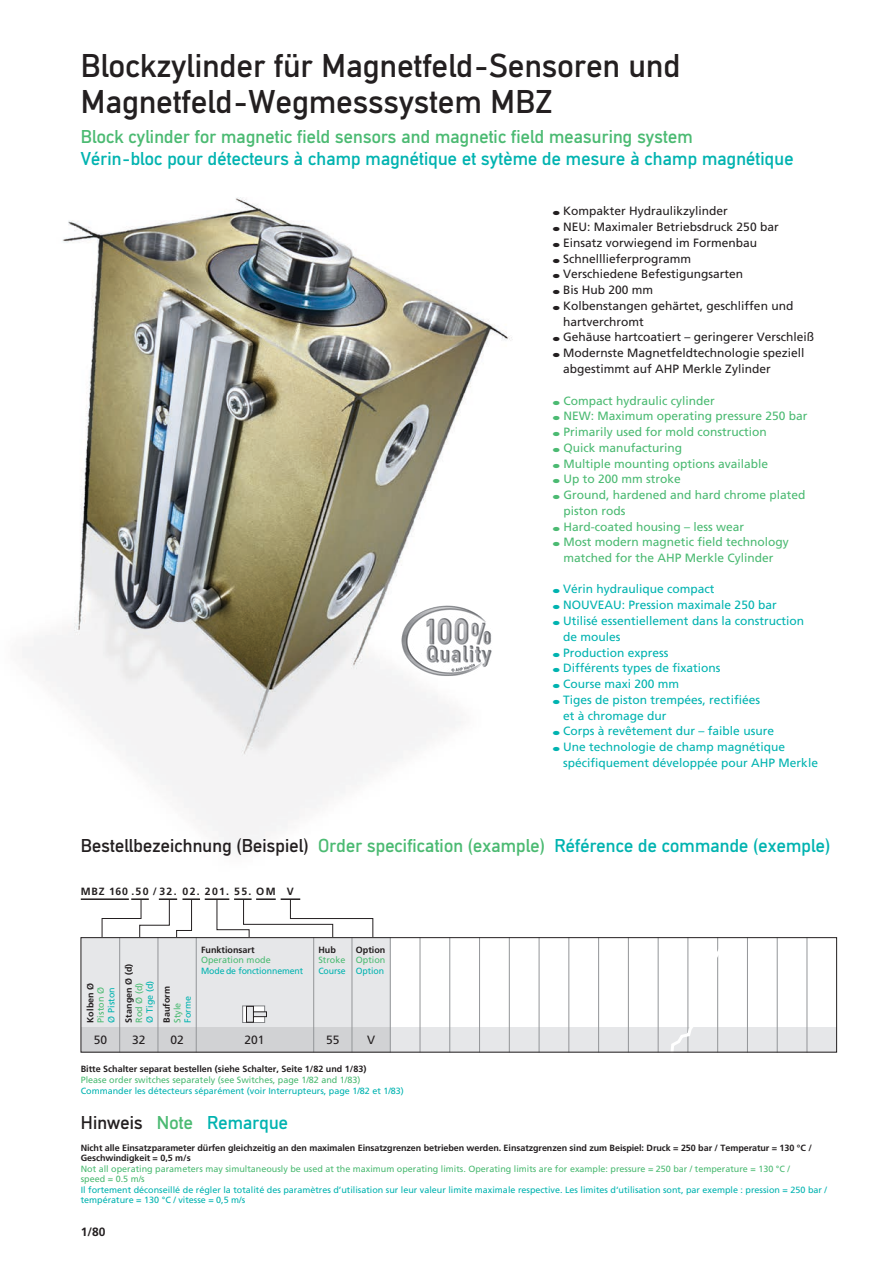
<style>
.page{position:relative;width:893px;height:1263px;background:#fff}
.page>*{position:absolute;margin:0;border:0;box-sizing:border-box;transform-origin:0 0}
.t1{font:34.5px/36px "DIN Mittel EFEL";letter-spacing:.01em;color:#231f20}
.t2{font:19.5px "DIN Mittel EFEL";letter-spacing:.01em;color:#00b3b0}
.t3{font:19.5px "DIN Mittel EFEL";letter-spacing:.01em;color:#231f20}
.t4{font:19.5px "DIN Mittel EFEL";letter-spacing:.01em;color:#4bba72}
.t5{font:12px/15.8px "Frutiger LT Pro";color:#231f20}
.t6{font:12px/15.8px "Frutiger LT Pro";color:#00b3b0}
.t7{font:12px/15.8px "Frutiger LT Pro";color:#4bba72}
.t8{font:700 12px "Frutiger LT Pro";color:#231f20}
.t9{font:700 10.5px "Frutiger LT Pro";letter-spacing:.125em;color:#231f20}
.t10{font:9px/10.5px "Frutiger LT Pro";color:#00b3b0}
.t11{font:700 9px/10.5px "Frutiger LT Pro";letter-spacing:-.01em;color:#231f20}
.t12{font:9px/10.5px "Frutiger LT Pro";color:#4bba72}
.s1{color:#4bba72}
.s2{color:#00b3b0}
.s3{color:#231f20}
</style>
<div class="page">
<img style="left:22px;top:197px;width:491px;height:652px">
<div style="left:400px;top:605px;width:98px;height:75px;background:#fff;border-radius:50%"></div>
<img style="left:400px;top:605px;width:92px;height:71px">
<div style="left:391px;top:1027px;width:445px;height:25px;background:#e6e7e9"></div>
<div style="left:81px;top:1027px;width:309px;height:25px;background:#d1d2d4"></div>
<hr style="left:81px;top:898px;width:48px;height:2px;background:#231f20">
<hr style="left:205px;top:898px;width:24px;height:2px;background:#231f20">
<svg style="left:102px;top:898px;width:98px;height:39px"></svg>
<svg style="left:217px;top:898px;width:156px;height:39px"></svg>
<div style="left:81px;top:937px;width:310px;height:90px;background:#e6e7e9"></div>
<hr style="left:119px;top:937px;width:1px;height:115px;background:#939598">
<hr style="left:158px;top:937px;width:1px;height:115px;background:#939598">
<hr style="left:196px;top:937px;width:1px;height:115px;background:#939598">
<svg style="left:242px;top:1006px;width:25px;height:17px"></svg>
<hr style="left:313px;top:937px;width:1px;height:115px;background:#939598">
<hr style="left:352px;top:937px;width:1px;height:115px;background:#939598">
<hr style="left:390px;top:937px;width:1px;height:115px;background:#939598">
<hr style="left:420px;top:937px;width:1px;height:115px;background:#939598">
<hr style="left:449px;top:937px;width:1px;height:115px;background:#939598">
<hr style="left:479px;top:937px;width:1px;height:115px;background:#939598">
<hr style="left:509px;top:937px;width:1px;height:115px;background:#939598">
<hr style="left:539px;top:937px;width:1px;height:115px;background:#939598">
<hr style="left:568px;top:937px;width:1px;height:115px;background:#939598">
<hr style="left:598px;top:937px;width:1px;height:115px;background:#939598">
<hr style="left:628px;top:937px;width:1px;height:115px;background:#939598">
<hr style="left:658px;top:937px;width:1px;height:115px;background:#939598">
<hr style="left:747px;top:937px;width:1px;height:115px;background:#939598">
<hr style="left:777px;top:937px;width:1px;height:115px;background:#939598">
<hr style="left:807px;top:937px;width:1px;height:115px;background:#939598">
<svg style="left:669px;top:939px;width:66px;height:114px"></svg>
<div style="left:81px;top:937px;width:756px;height:115px;border:1px solid #231f20"></div>
<h1 class="t1" style="left:81px;top:48px;width:601px">Blockzylinder für Magnetfeld-Sensoren und<br>Magnetfeld-Wegmesssystem MBZ</h1>
<h2 class="t4" style="left:81px;top:125px;width:613px">Block cylinder for magnetic field sensors and magnetic field measuring system</h2>
<h2 class="t2" style="left:81px;top:148px;width:714px">Vérin-bloc pour détecteurs à champ magnétique et sytème de mesure à champ magnétique</h2>
<p class="t5" style="left:553px;top:203px;width:177px">● Kompakter Hydraulikzylinder</p>
<p class="t5" style="left:553px;top:219px;width:227px">● NEU: Maximaler Betriebsdruck 250 bar</p>
<p class="t5" style="left:553px;top:235px;width:206px">● Einsatz vorwiegend im Formenbau</p>
<p class="t5" style="left:553px;top:251px;width:140px">● Schnelllieferprogramm</p>
<p class="t5" style="left:553px;top:266px;width:192px">● Verschiedene Befestigungsarten</p>
<p class="t5" style="left:553px;top:282px;width:102px">● Bis Hub 200 mm</p>
<p class="t5" style="left:563px;top:298px;width:232px;text-indent:-10px">● Kolbenstangen gehärtet, geschliffen und hartverchromt</p>
<p class="t5" style="left:553px;top:329px;width:263px">● Gehäuse hartcoatiert – geringerer Verschleiß</p>
<p class="t5" style="left:563px;top:345px;width:243px;text-indent:-10px">● Modernste Magnetfeldtechnologie speziell abgestimmt auf AHP Merkle Zylinder</p>
<p class="t7" style="left:553px;top:393px;width:163px">● Compact hydraulic cylinder</p>
<p class="t7" style="left:553px;top:408px;width:256px">● NEW: Maximum operating pressure 250 bar</p>
<p class="t7" style="left:553px;top:424px;width:215px">● Primarily used for mold construction</p>
<p class="t7" style="left:553px;top:440px;width:131px">● Quick manufacturing</p>
<p class="t7" style="left:553px;top:456px;width:217px">● Multiple mounting options available</p>
<p class="t7" style="left:553px;top:471px;width:129px">● Up to 200 mm stroke</p>
<p class="t7" style="left:563px;top:487px;width:244px;text-indent:-10px">● Ground, hardened and hard chrome plated piston rods</p>
<p class="t7" style="left:553px;top:519px;width:193px">● Hard-coated housing – less wear</p>
<p class="t7" style="left:553px;top:534px;width:237px;text-align:center">● Most modern magnetic field technology matched for the AHP Merkle Cylinder</p>
<p class="t6" style="left:553px;top:581px;width:163px">● Vérin hydraulique compact</p>
<p class="t6" style="left:553px;top:597px;width:225px">● NOUVEAU: Pression maximale 250 bar</p>
<p class="t6" style="left:563px;top:613px;width:242px;text-indent:-10px">● Utilisé essentiellement dans la construction de moules</p>
<p class="t6" style="left:553px;top:644px;width:117px">● Production express</p>
<p class="t6" style="left:553px;top:660px;width:169px">● Différents types de fixations</p>
<p class="t6" style="left:553px;top:676px;width:128px">● Course maxi 200 mm</p>
<p class="t6" style="left:563px;top:692px;width:198px;text-indent:-10px">● Tiges de piston trempées, rectifiées et à chromage dur</p>
<p class="t6" style="left:553px;top:723px;width:223px">● Corps à revêtement dur – faible usure</p>
<p class="t6" style="left:563px;top:739px;width:256px;text-indent:-10px">● Une technologie de champ magnétique spécifiquement développée pour AHP Merkle</p>
<h2 class="t3" style="left:81px;top:835px;width:751px">Bestellbezeichnung (Beispiel) <span class="s1">Order specification (example)</span> <span class="s2">Référence de commande (exemple)</span></h2>
<p class="t9" style="left:81px;top:885px;width:215px">MBZ 160 .50 /32. 02. 201. 55. OM V</p>
<p class="t11" style="left:85px;top:1022px;width:41px;rotate:-90deg">Kolben Ø</p>
<p class="t12" style="left:96px;top:1022px;width:37px;rotate:-90deg">Piston Ø</p>
<p class="t10" style="left:106px;top:1022px;width:37px;rotate:-90deg">Ø Piston</p>
<p class="t11" style="left:123px;top:1022px;width:60px;rotate:-90deg">Stangen Ø (d)</p>
<p class="t12" style="left:134px;top:1022px;width:41px;rotate:-90deg">Rod Ø (d)</p>
<p class="t10" style="left:144px;top:1022px;width:43px;rotate:-90deg">Ø Tige (d)</p>
<p class="t11" style="left:162px;top:1023px;width:38px;rotate:-90deg">Bauform</p>
<p class="t12" style="left:172px;top:1023px;width:22px;rotate:-90deg">Style</p>
<p class="t10" style="left:183px;top:1023px;width:28px;rotate:-90deg">Forme</p>
<p class="t11" style="left:201px;top:944px;width:55px">Funktionsart</p>
<p class="t12" style="left:201px;top:955px;width:71px">Operation mode</p>
<p class="t10" style="left:201px;top:965px;width:104px">Mode de fonctionnement</p>
<p class="t11" style="left:318px;top:944px;width:19px">Hub</p>
<p class="t12" style="left:318px;top:955px;width:29px">Stroke</p>
<p class="t10" style="left:318px;top:965px;width:29px">Course</p>
<p class="t11" style="left:356px;top:944px;width:31px">Option</p>
<p class="t12" style="left:356px;top:955px;width:31px">Option</p>
<p class="t10" style="left:356px;top:965px;width:30px">Option</p>
<p class="t5" style="left:94px;top:1032px;width:15px">50</p>
<p class="t5" style="left:132px;top:1032px;width:15px">32</p>
<p class="t5" style="left:170px;top:1032px;width:15px">02</p>
<p class="t5" style="left:245px;top:1032px;width:22px">201</p>
<p class="t5" style="left:326px;top:1032px;width:15px">55</p>
<p class="t5" style="left:367px;top:1032px;width:10px">V</p>
<p class="t11" style="left:81px;top:1064px;width:287px">Bitte Schalter separat bestellen (siehe Schalter, Seite 1/82 und 1/83)</p>
<p class="t12" style="left:81px;top:1075px;width:281px">Please order switches separately (see Switches, page 1/82 and 1/83)</p>
<p class="t10" style="left:81px;top:1086px;width:325px">Commander les détecteurs séparément (voir Interrupteurs, page 1/82 et 1/83)</p>
<h2 class="t2" style="left:81px;top:1111px;width:209px"><span class="s3">Hinweis</span> <span class="s1">Note</span> Remarque</h2>
<p class="t11" style="left:81px;top:1142px;width:733px">Nicht alle Einsatzparameter dürfen gleichzeitig an den maximalen Einsatzgrenzen betrieben werden. Einsatzgrenzen sind zum Beispiel: Druck = 250 bar / Temperatur = 130 °C /<br>Geschwindigkeit = 0,5 m/s</p>
<p class="t12" style="left:81px;top:1163px;width:711px">Not all operating parameters may simultaneously be used at the maximum operating limits. Operating limits are for example: pressure = 250 bar / temperature = 130 °C / speed = 0.5 m/s</p>
<p class="t10" style="left:81px;top:1184px;width:748px">Il fortement déconseillé de régler la totalité des paramètres d’utilisation sur leur valeur limite maximale respective. Les limites d‘utilisation sont, par exemple : pression = 250 bar / température = 130 °C / vitesse = 0,5 m/s</p>
<p class="t8" style="left:81px;top:1224px;width:26px">1/80</p>
</div>
